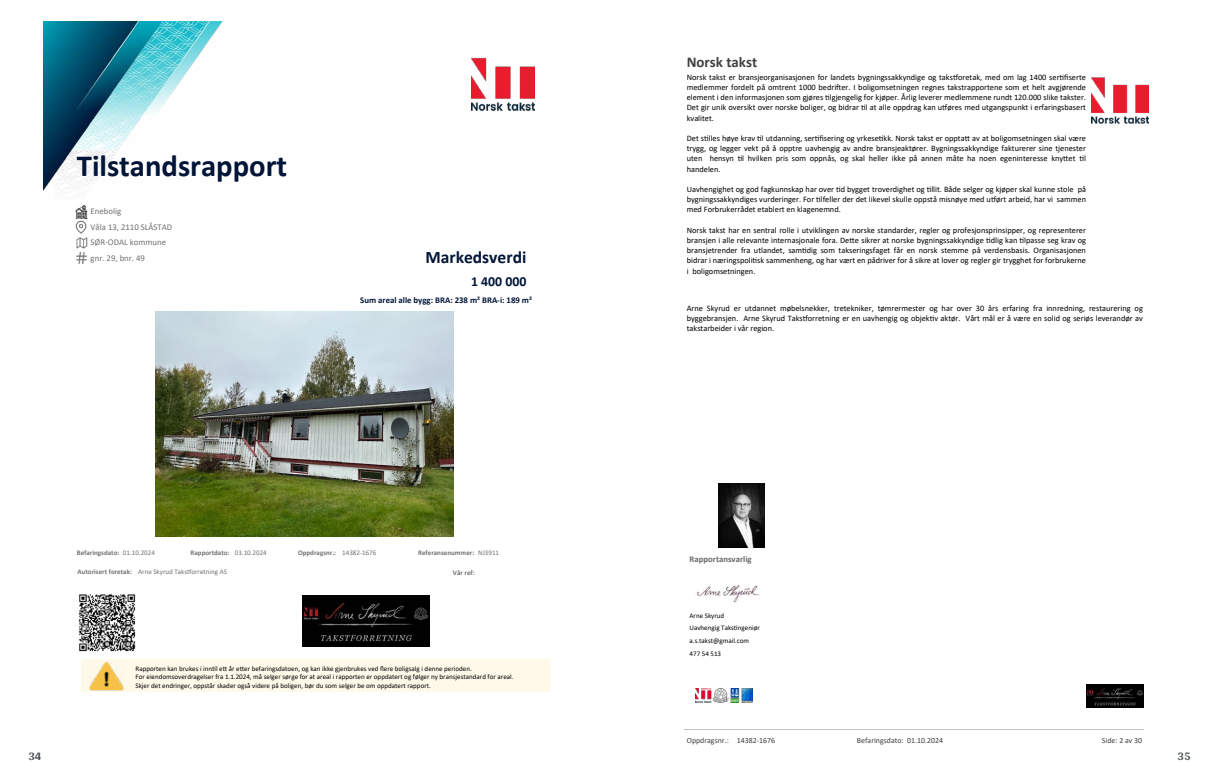
<style>
.page{position:relative;width:1219px;height:782px;background:#fff}
.page>*{position:absolute;margin:0;border:0;box-sizing:border-box;transform-origin:0 0}
.t1{font:700 30.7px "Calibri";color:#011538}
.t2{font:700 17.6px "Calibri";color:#011538}
.t3{font:700 14.9px "Calibri";color:#404040}
.t4{font:700 13.8px "Calibri";color:#011538}
.t5{font:700 12px "Arya";color:#414749}
.t6{font:8.8px "Calibri";color:#727272}
.t7{font:700 8.8px "Calibri";color:#011538}
.t8{font:700 8.8px "Calibri";color:#696969}
.t9{font:8.3px/10.2px "Calibri";color:#000;text-align:justify}
.t10{font:7.9px "Calibri";color:#404040}
.t11{font:7px/8.6px "Calibri";color:#000}
.t12{font:700 7px "Calibri";color:#727272}
.t13{font:7px "Calibri";color:#727272}
.s1{font-weight:400}
.s2{font-weight:700}
</style>
<div class="page">
<img style="left:43px;top:21px;width:180px;height:170px">
<img style="left:471px;top:57px;width:64px;height:54px">
<img style="left:79px;top:594px;width:57px;height:58px">
<img style="left:155px;top:312px;width:299px;height:224px">
<img style="left:303px;top:595px;width:126px;height:51px">
<div style="left:81px;top:658px;width:469px;height:33px;background:#fff9e9"></div>
<img style="left:90px;top:661px;width:34px;height:30px">
<svg style="left:75px;top:206px;width:13px;height:58px"></svg>
<img style="left:1091px;top:77px;width:57px;height:47px">
<img style="left:719px;top:484px;width:45px;height:63px">
<img style="left:696px;top:585px;width:63px;height:18px">
<img style="left:1087px;top:684px;width:56px;height:23px">
<img style="left:696px;top:688px;width:56px;height:13px">
<hr style="left:684px;top:728px;width:460px;height:1px;background:#c0c0c0">
<h1 class="t1" style="left:77px;top:144px;width:212px">Tilstandsrapport</h1>
<p class="t6" style="left:91px;top:205px;width:32px">Enebolig</p>
<p class="t6" style="left:91px;top:221px;width:83px">Våla 13, 2110 SLÅSTAD</p>
<p class="t6" style="left:91px;top:252px;width:56px">gnr. 29, bnr. 49</p>
<h2 class="t2" style="left:425px;top:245px;width:102px">Markedsverdi</h2>
<h3 class="t4" style="left:471px;top:271px;width:57px">1 400 000</h3>
<p class="t6" style="left:91px;top:236px;width:77px">SØR-ODAL kommune</p>
<p class="t7" style="left:360px;top:293px;width:173px">Sum areal alle bygg: BRA: 238 m² BRA-i: 189 m²</p>
<h3 class="t5" style="left:28px;top:749px;width:15px">34</h3>
<p class="t12" style="left:77px;top:547px;width:80px">Befaringsdato: <span class="s1">01.10.2024</span></p>
<p class="t12" style="left:191px;top:547px;width:78px">Rapportdato: <span class="s1">03.10.2024</span></p>
<p class="t12" style="left:298px;top:547px;width:80px">Oppdragsnr.: <span class="s1">14382-1676</span></p>
<p class="t13" style="left:78px;top:566px;width:151px"><span class="s2">Autorisert foretak:</span> Arne Skyrud Taks琀昀orretning AS</p>
<p class="t12" style="left:418px;top:547px;width:83px">Referansenummer: <span class="s1">NJ3911</span></p>
<p class="t12" style="left:453px;top:567px;width:23px">Vår ref:</p>
<p class="t11" style="left:136px;top:663px;width:379px">Rapporten kan brukes i inn琀椀l e琀琀 år e琀琀er befaringsdatoen, og kan ikke gjenbrukes ved 昀氀ere boligsalg i denne perioden.<br>For eiendomsoverdragelser fra 1.1.2024, må selger sørge for at areal i rapporten er oppdatert og følger ny bransjestandard for areal.<br>Skjer det endringer, oppstår skader også videre på boligen, bør du som selger be om oppdatert rapport.</p>
<h3 class="t3" style="left:687px;top:52px;width:72px">Norsk takst</h3>
<p class="t9" style="left:687px;top:72px;width:401px">Norsk takst er bransjeorganisasjonen for landets bygningssakkyndige og taks琀昀oretak, med om lag 1400 ser琀椀昀椀serte medlemmer fordelt på omtrent 1000 bedri昀琀er. I boligomsetningen regnes takstrapportene som et helt avgjørende element i den informasjonen som gjøres 琀椀lgjengelig for kjøper. Årlig leverer medlemmene rundt 120.000 slike takster.<br>Det gir unik oversikt over norske boliger, og bidrar 琀椀l at alle oppdrag kan u琀昀øres med utgangspunkt i erfaringsbasert kvalitet.</p>
<p class="t9" style="left:687px;top:133px;width:401px">Det s琀椀lles høye krav 琀椀l utdanning, ser琀椀昀椀sering og yrkese琀椀kk. Norsk takst er oppta琀琀 av at boligomsetningen skal være trygg, og legger vekt på å opptre uavhengig av andre bransjeaktører. Bygningssakkyndige fakturerer sine tjenester uten hensyn 琀椀l hvilken pris som oppnås, og skal heller ikke på annen måte ha noen egeninteresse kny琀琀et 琀椀l handelen.</p>
<p class="t9" style="left:687px;top:184px;width:401px">Uavhengighet og god fagkunnskap har over 琀椀d bygget troverdighet og 琀椀llit. Både selger og kjøper skal kunne stole på bygningssakkyndiges vurderinger. For 琀椀lfeller der det likevel skulle oppstå misnøye med u琀昀ørt arbeid, har vi sammen med Forbrukerrådet etablert en klagenemnd.</p>
<p class="t9" style="left:687px;top:224px;width:401px">Norsk takst har en sentral rolle i utviklingen av norske standarder, regler og profesjonsprinsipper, og representerer bransjen i alle relevante internasjonale fora. De琀琀e sikrer at norske bygningssakkyndige 琀椀dlig kan 琀椀lpasse seg krav og bransjetrender fra utlandet, sam琀椀dig som takseringsfaget får en norsk stemme på verdensbasis. Organisasjonen bidrar i næringspoli琀椀sk sammenheng, og har vært en pådriver for å sikre at lover og regler gir trygghet for forbrukerne i boligomsetningen.</p>
<p class="t9" style="left:687px;top:303px;width:458px">Arne Skyrud er utdannet møbelsnekker, tretekniker, tømrermester og har over 30 års erfaring fra innredning, restaurering og byggebransjen. Arne Skyrud Taks琀昀orretning er en uavhengig og objek琀椀v aktør. Vårt mål er å være en solid og seriøs leverandør av takstarbeider i vår region.</p>
<p class="t8" style="left:690px;top:553px;width:64px">Rapportansvarlig</p>
<p class="t11" style="left:690px;top:610px;width:36px">Arne Skyrud</p>
<p class="t11" style="left:690px;top:621px;width:72px;line-height:12.6px">Uavhengig Taks琀椀ngeniør a.s.takst@gmail.com</p>
<p class="t11" style="left:690px;top:648px;width:33px">477 54 513</p>
<p class="t10" style="left:687px;top:735px;width:90px">Oppdragsnr.: 14382-1676</p>
<p class="t10" style="left:857px;top:735px;width:88px">Befaringsdato: 01.10.2024</p>
<p class="t10" style="left:1102px;top:735px;width:42px">Side: 2 av 30</p>
<h3 class="t5" style="left:1177px;top:749px;width:15px">35</h3>
</div>
